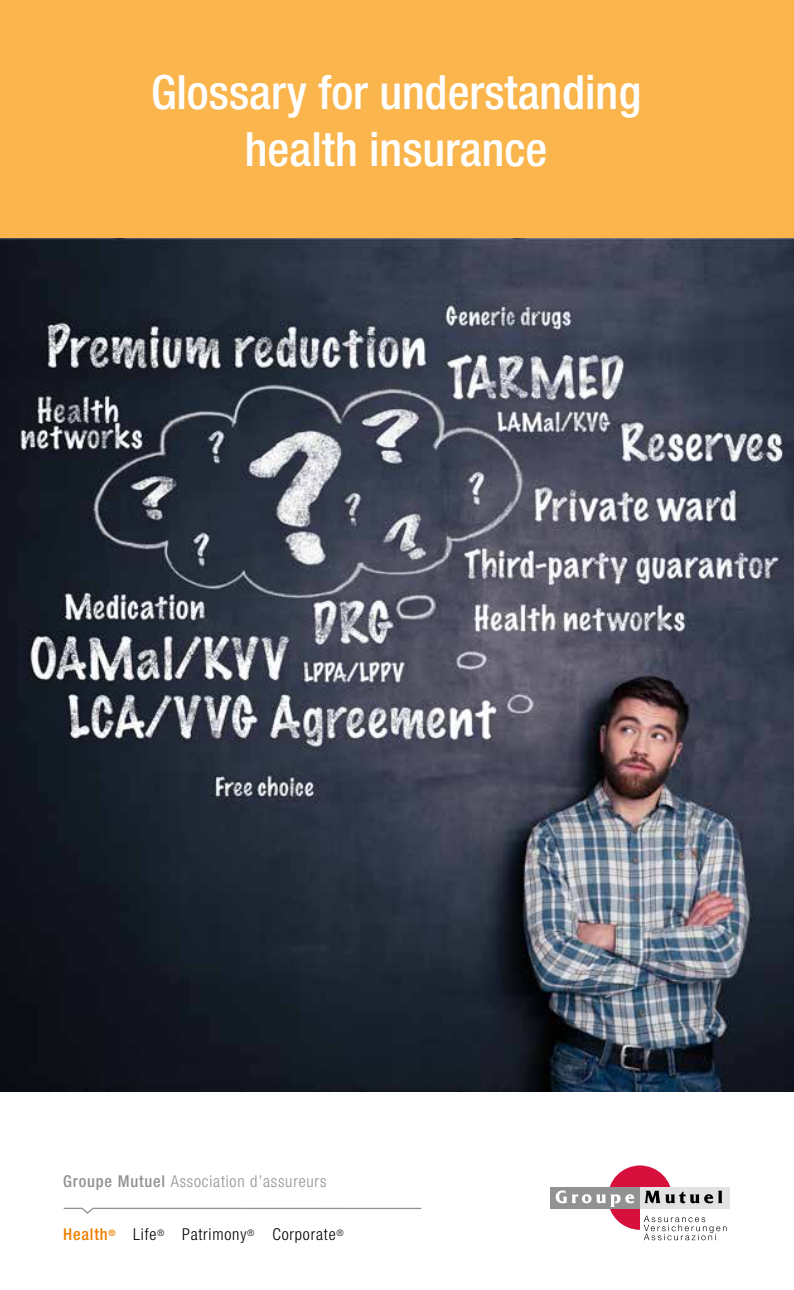
<style>
.page{position:relative;width:794px;height:1290px;background:#fff}
.page>*{position:absolute;margin:0;border:0;box-sizing:border-box;transform-origin:0 0}
.t1{font:500 condensed 47.25px/56.7px "Helvetica Neue LT";color:#fff;text-align:center}
.t2{font:300 condensed 16.45px "Helvetica Neue LT";letter-spacing:.05em;color:#929292}
.t3{font:300 condensed 16.45px "Helvetica Neue LT";letter-spacing:.05em;color:#000}
.t4{font:500 condensed 16.45px "Helvetica Neue LT";letter-spacing:.05em;color:#ef7d00}
.s1{font-weight:500}
</style>
<div class="page">
<div style="left:0;top:0;width:794px;height:241px;background:#fab54d"></div>
<svg style="left:63px;top:1207px;width:359px;height:7px"></svg>
<div style="left:550px;top:1187px;width:90px;height:21px;background:#929292"></div>
<div style="left:640px;top:1187px;width:89px;height:21px;background:#e3e3e3"></div>
<svg style="left:555px;top:1165px;width:171px;height:75px"></svg>
<img style="left:0;top:238px;width:794px;height:853px">
<p class="t1" style="left:151px;top:64px;width:491px">Glossary for understanding health insurance</p>
<p class="t2" style="left:63px;top:1171px;width:265px"><span class="s1">Groupe Mutuel</span> Association d’assureurs</p>
<p class="t4" style="left:63px;top:1225px;width:54px">Health<sup>®</sup></p>
<p class="t3" style="left:133px;top:1225px;width:33px">Life<sup>®</sup></p>
<p class="t3" style="left:182px;top:1225px;width:74px">Patrimony<sup>®</sup></p>
<p class="t3" style="left:272px;top:1225px;width:73px">Corporate<sup>®</sup></p>
</div>
